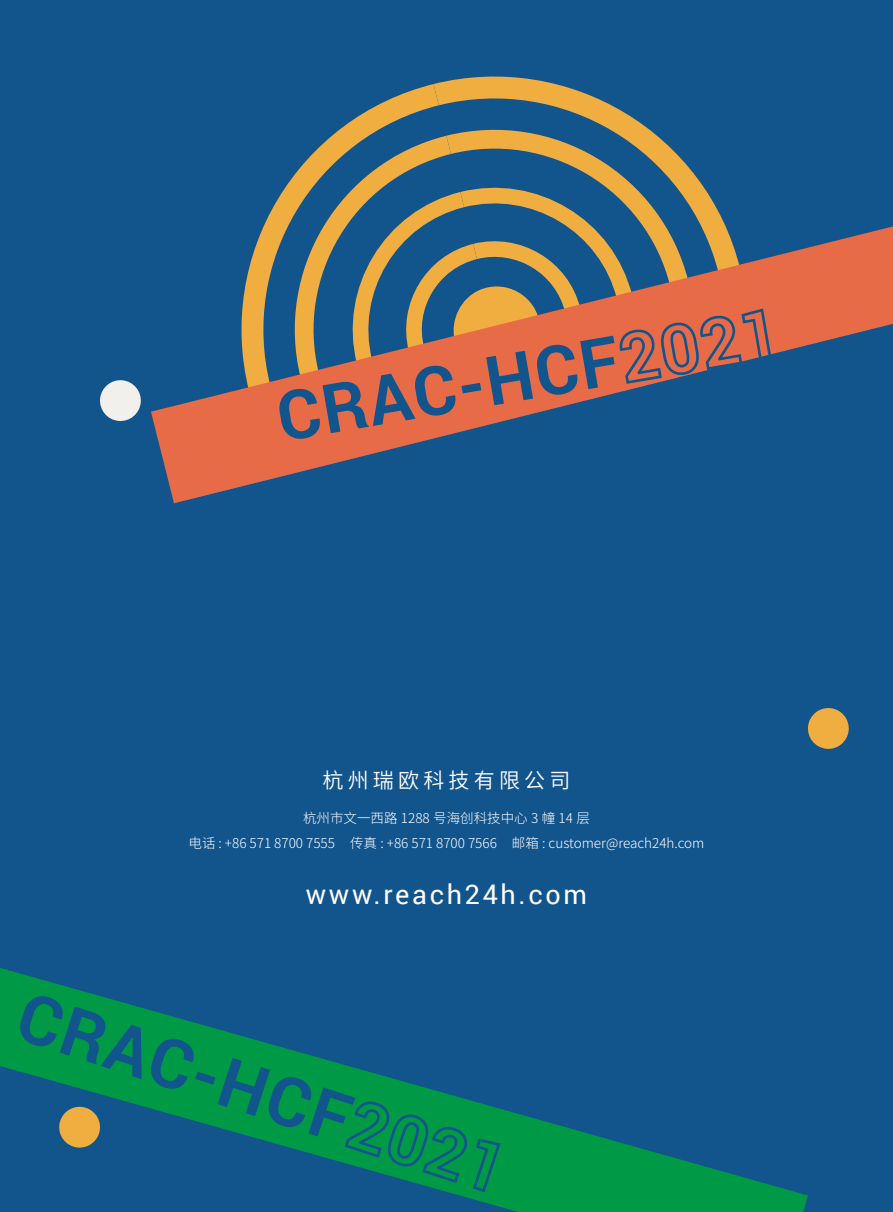
<style>
.page{position:relative;width:893px;height:1212px;background:#12548c}
.page>*{position:absolute;margin:0;border:0;box-sizing:border-box;transform-origin:0 0}
.t1{font:27px "Roboto";letter-spacing:.1em;color:#fff}
.t2{font:21px "Source Han Sans SC";letter-spacing:.2em;color:#fff}
.t3{font:300 13.5px/25.5px "Source Han Sans SC";color:#fff;text-align:center}
</style>
<div class="page">
<svg style="left:264px;top:84px;width:169px;height:142px"></svg>
<svg style="left:433px;top:76px;width:185px;height:33px;fill:#f0ad40"></svg>
<svg style="left:151px;top:226px;width:742px;height:277px"></svg>
<svg style="left:0;top:968px;width:808px;height:244px"></svg>
<svg style="left:58px;top:1106px;width:43px;height:42px"></svg>
<svg style="left:807px;top:708px;width:42px;height:41px"></svg>
<svg style="left:100px;top:380px;width:41px;height:41px"></svg>
<svg style="left:20px;top:995px;width:122px;height:84px"></svg>
<svg style="left:150px;top:1038px;width:350px;height:154px"></svg>
<svg style="left:274px;top:109px;width:498px;height:330px"></svg>
<h2 class="t2" style="left:323px;top:769px;width:249px">杭州瑞欧科技有限公司</h2>
<p class="t3" style="left:189px;top:805px;width:517px">杭州市文一西路 1288 号海创科技中心 3 幢 14 层<br>电话 : +86 571 8700 7555 传真 : +86 571 8700 7566 邮箱 : customer@reach24h.com</p>
<h1 class="t1" style="left:306px;top:876px;width:283px">www.reach24h.com</h1>
</div>
